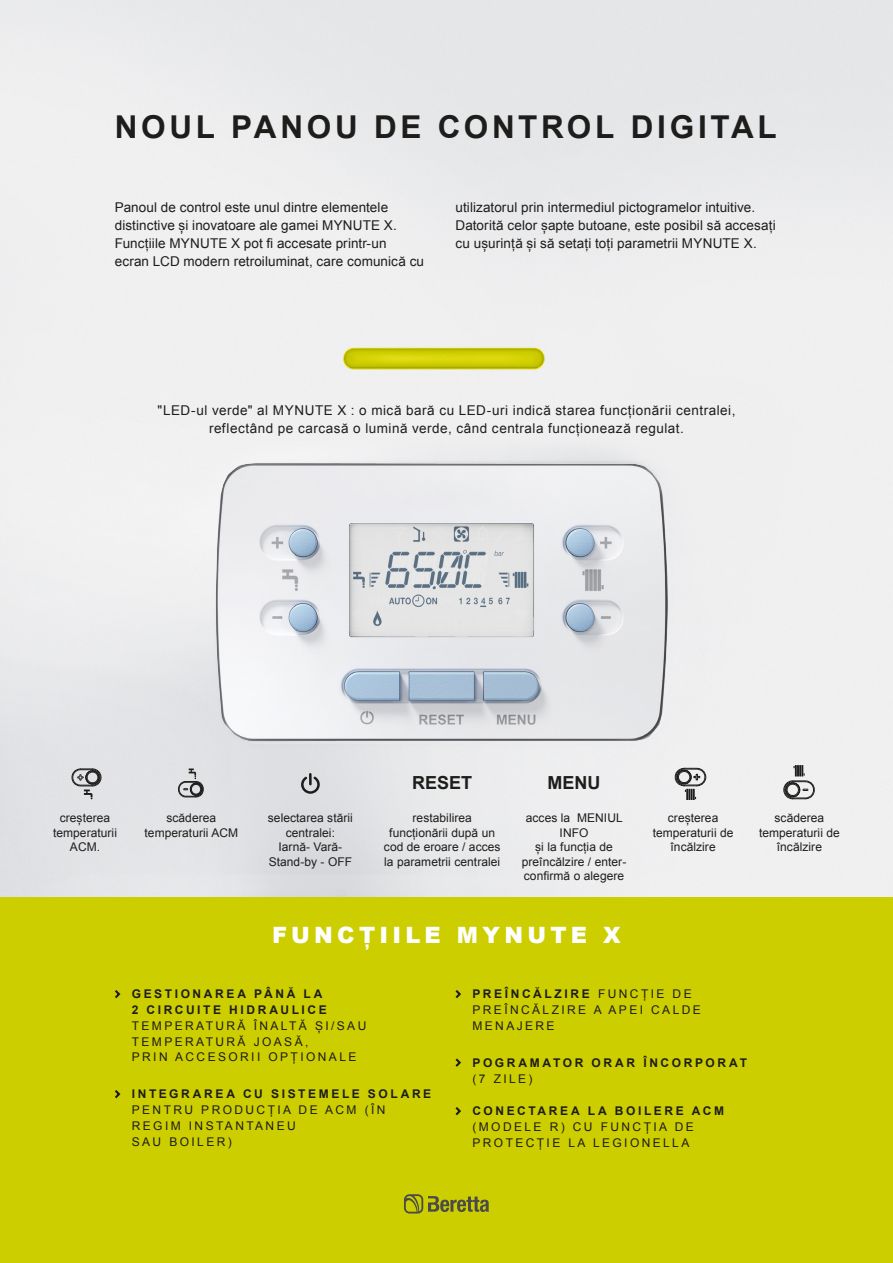
<style>
.page{position:relative;width:893px;height:1263px;background:#fff}
.page>*{position:absolute;margin:0;border:0;box-sizing:border-box;transform-origin:0 0}
.t1{font:700 31.5px "Arial";letter-spacing:.115em;color:#1d1d1b}
.t2{font:900 22.5px "Arial";letter-spacing:.19em;color:#fff}
.t3{font:700 18px "Arial";color:#1d1d1b}
.t4{font:13.5px/18px "Arial";letter-spacing:.01em;color:#1d1d1b}
.t5{font:13.5px "Arial";letter-spacing:.035em;color:#1d1d1b}
.t6{font:12px/14.4px "Arial";letter-spacing:.005em;color:#1d1d1b;text-align:center}
.t7{font:12px/15.8px "Arial";letter-spacing:.2em;color:#1d1d1b}
.t8{font:700 12px "Arial";letter-spacing:.22em;color:#1d1d1b}
.s1{font-weight:700}
</style>
<div class="page">
<img style="left:80px;top:319px;width:713px;height:536px">
<div style="left:0;top:897px;width:893px;height:366px;background:#cdce00"></div>
<svg style="left:404px;top:1194px;width:85px;height:19px"></svg>
<svg style="left:115px;top:990px;width:6px;height:9px"></svg>
<svg style="left:115px;top:1090px;width:6px;height:9px"></svg>
<svg style="left:455px;top:990px;width:6px;height:8px"></svg>
<svg style="left:455px;top:1058px;width:6px;height:9px"></svg>
<svg style="left:455px;top:1107px;width:6px;height:9px"></svg>
<svg style="left:69px;top:768px;width:33px;height:31px"></svg>
<svg style="left:176px;top:768px;width:30px;height:30px"></svg>
<svg style="left:301px;top:773px;width:19px;height:21px"></svg>
<svg style="left:672px;top:768px;width:36px;height:32px"></svg>
<svg style="left:781px;top:765px;width:36px;height:34px"></svg>
<p class="t1" style="left:115px;top:106px;width:663px">NOUL PANOU DE CONTROL DIGITAL</p>
<p class="t4" style="left:115px;top:198px;width:284px">Panoul de control este unul dintre elementele distinctive și inovatoare ale gamei MYNUTE X.</p>
<p class="t4" style="left:115px;top:234px;width:311px">Funcțiile MYNUTE X pot fi accesate printr-un ecran LCD modern retroiluminat, care comunică cu</p>
<p class="t4" style="left:455px;top:198px;width:301px">utilizatorul prin intermediul pictogramelor intuitive.</p>
<p class="t4" style="left:455px;top:216px;width:322px">Datorită celor șapte butoane, este posibil să accesați cu ușurință și să setați toți parametrii MYNUTE X.</p>
<p class="t5" style="left:158px;top:401px;width:579px">"LED-ul verde" al MYNUTE X : o mică bară cu LED-uri indică starea funcționării centralei,</p>
<p class="t5" style="left:209px;top:419px;width:476px">reflectând pe carcasă o lumină verde, când centrala funcționează regulat.</p>
<p class="t6" style="left:60px;top:811px;width:52px">creșterea</p>
<p class="t6" style="left:53px;top:825px;width:66px">temperaturii<br>ACM.</p>
<p class="t6" style="left:145px;top:811px;width:95px">scăderea temperaturii ACM</p>
<p class="t6" style="left:268px;top:811px;width:86px">selectarea stării centralei:</p>
<p class="t6" style="left:278px;top:840px;width:65px">Iarnă- Vară-</p>
<p class="t6" style="left:269px;top:854px;width:85px">Stand-by - OFF</p>
<p class="t3" style="left:412px;top:770px;width:62px">RESET</p>
<p class="t3" style="left:548px;top:770px;width:54px">MENU</p>
<p class="t6" style="left:384px;top:811px;width:118px">restabilirea funcționării după un cod de eroare / acces la parametrii centralei</p>
<p class="t6" style="left:526px;top:811px;width:98px">acces la MENIUL<br>INFO</p>
<p class="t6" style="left:522px;top:840px;width:106px">și la funcția de preîncălzire / enter&shy;confirmă o alegere</p>
<p class="t6" style="left:668px;top:811px;width:52px">creșterea</p>
<p class="t6" style="left:653px;top:825px;width:82px">temperaturii de încălzire</p>
<p class="t6" style="left:774px;top:811px;width:51px">scăderea</p>
<p class="t6" style="left:759px;top:825px;width:82px">temperaturii de încălzire</p>
<p class="t2" style="left:272px;top:919px;width:350px">FUNCȚIILE MYNUTE X</p>
<p class="t8" style="left:132px;top:986px;width:192px">GESTIONAREA PÂNĂ LA</p>
<p class="t8" style="left:132px;top:1002px;width:196px">2 CIRCUITE HIDRAULICE</p>
<p class="t7" style="left:132px;top:1018px;width:236px">TEMPERATURĂ ÎNALTĂ ȘI/SAU</p>
<p class="t7" style="left:132px;top:1033px;width:178px">TEMPERATURĂ JOASĂ,</p>
<p class="t7" style="left:132px;top:1049px;width:226px">PRIN ACCESORII OPȚIONALE</p>
<p class="t7" style="left:132px;top:1086px;width:301px"><span class="s1">INTEGRAREA CU SISTEMELE SOLARE<br></span>PENTRU PRODUCȚIA DE ACM (ÎN<br>REGIM INSTANTANEU</p>
<p class="t7" style="left:132px;top:1133px;width:102px">SAU BOILER)</p>
<p class="t7" style="left:472px;top:986px;width:230px"><span class="s1">PREÎNCĂLZIRE</span> FUNCȚIE DE<br>PREÎNCĂLZIRE A APEI CALDE<br>MENAJERE</p>
<p class="t8" style="left:472px;top:1054px;width:276px">POGRAMATOR ORAR ÎNCORPORAT</p>
<p class="t6" style="left:472px;top:1071px;width:62px">(7 ZILE)</p>
<p class="t8" style="left:472px;top:1103px;width:253px">CONECTAREA LA BOILERE ACM</p>
<p class="t7" style="left:472px;top:1119px;width:223px">(MODELE R) CU FUNCȚIA DE<br>PROTECȚIE LA LEGIONELLA</p>
</div>
